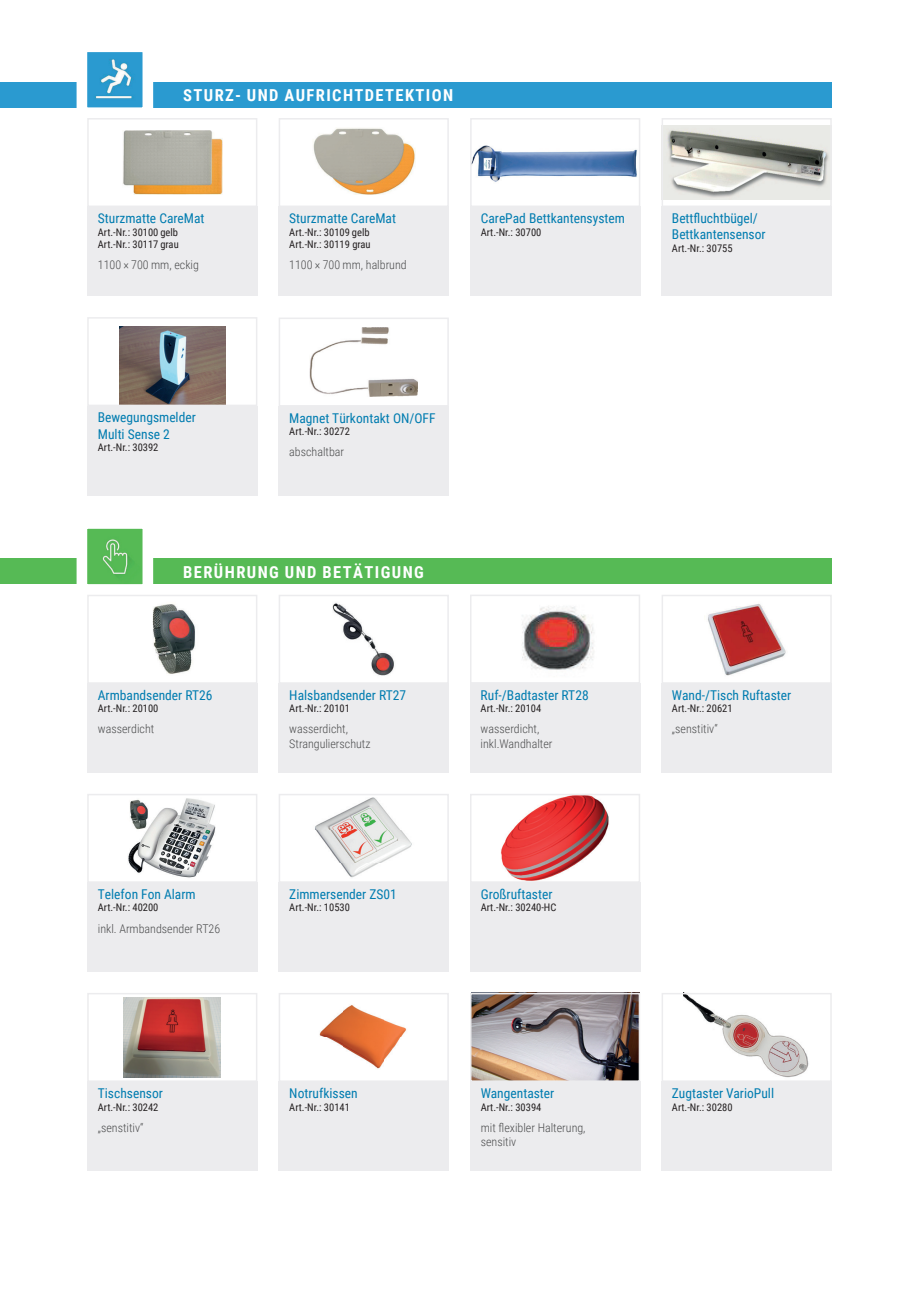
<style>
.page{position:relative;width:919px;height:1289px;background:#fff}
.page>*{position:absolute;margin:0;border:0;box-sizing:border-box;transform-origin:0 0}
.t1{font:700 16.5px "Roboto Condensed";letter-spacing:.085em;color:#fff}
.t2{font:13.5px/16.2px "Roboto Condensed";color:#007cb0}
.t3{font:300 12px/14.4px "Roboto Condensed";color:#4b4c4d}
.t4{font:10.5px/12.6px "Roboto Condensed";color:#231f20}
</style>
<div class="page">
<div style="left:0;top:82px;width:831px;height:25px;background:#2a9ad0"></div>
<svg style="left:71px;top:52px;width:87px;height:56px"></svg>
<div style="left:0;top:558px;width:831px;height:26px;background:#56ba55"></div>
<svg style="left:76px;top:528px;width:78px;height:57px"></svg>
<img style="left:122px;top:130px;width:100px;height:65px">
<div style="left:87px;top:118px;width:170px;height:89px;border:2px solid #ececee"></div>
<img style="left:152px;top:604px;width:43px;height:70px">
<div style="left:87px;top:594px;width:170px;height:89px;border:2px solid #ececee"></div>
<img style="left:119px;top:327px;width:106px;height:76px">
<div style="left:87px;top:317px;width:170px;height:89px;border:2px solid #ececee"></div>
<img style="left:128px;top:798px;width:88px;height:80px">
<div style="left:87px;top:793px;width:170px;height:89px;border:2px solid #ececee"></div>
<img style="left:313px;top:128px;width:102px;height:67px">
<div style="left:279px;top:118px;width:170px;height:89px;border:2px solid #ececee"></div>
<img style="left:332px;top:602px;width:63px;height:74px">
<div style="left:279px;top:594px;width:170px;height:89px;border:2px solid #ececee"></div>
<img style="left:315px;top:797px;width:97px;height:81px">
<div style="left:279px;top:793px;width:170px;height:89px;border:2px solid #ececee"></div>
<img style="left:319px;top:1005px;width:88px;height:64px">
<div style="left:279px;top:992px;width:170px;height:89px;border:2px solid #ececee"></div>
<img style="left:522px;top:606px;width:72px;height:64px">
<div style="left:470px;top:594px;width:170px;height:89px;border:2px solid #ececee"></div>
<img style="left:501px;top:796px;width:108px;height:83px">
<div style="left:470px;top:793px;width:170px;height:89px;border:2px solid #ececee"></div>
<img style="left:473px;top:995px;width:164px;height:83px">
<div style="left:470px;top:992px;width:170px;height:89px;border:2px solid #ececee"></div>
<img style="left:664px;top:125px;width:164px;height:75px">
<div style="left:661px;top:118px;width:170px;height:89px;border:2px solid #ececee"></div>
<img style="left:708px;top:604px;width:78px;height:72px">
<div style="left:661px;top:594px;width:170px;height:89px;border:2px solid #ececee"></div>
<img style="left:683px;top:995px;width:126px;height:83px">
<div style="left:661px;top:992px;width:170px;height:89px;border:2px solid #ececee"></div>
<img style="left:124px;top:997px;width:97px;height:80px">
<div style="left:87px;top:992px;width:170px;height:89px;border:2px solid #ececee"></div>
<img style="left:310px;top:327px;width:107px;height:69px">
<div style="left:279px;top:317px;width:170px;height:89px;border:2px solid #ececee"></div>
<div style="left:87px;top:207px;width:170px;height:89px;background:#ececee"></div>
<div style="left:87px;top:683px;width:170px;height:89px;background:#ececee"></div>
<div style="left:87px;top:406px;width:170px;height:89px;background:#ececee"></div>
<div style="left:87px;top:882px;width:170px;height:89px;background:#ececee"></div>
<div style="left:87px;top:1081px;width:170px;height:89px;background:#ececee"></div>
<div style="left:279px;top:207px;width:170px;height:89px;background:#ececee"></div>
<div style="left:279px;top:683px;width:170px;height:89px;background:#ececee"></div>
<div style="left:279px;top:882px;width:170px;height:89px;background:#ececee"></div>
<div style="left:279px;top:1081px;width:170px;height:89px;background:#ececee"></div>
<div style="left:470px;top:683px;width:170px;height:89px;background:#ececee"></div>
<div style="left:470px;top:882px;width:170px;height:89px;background:#ececee"></div>
<div style="left:470px;top:1081px;width:170px;height:89px;background:#ececee"></div>
<div style="left:661px;top:207px;width:170px;height:89px;background:#ececee"></div>
<div style="left:661px;top:683px;width:170px;height:89px;background:#ececee"></div>
<img style="left:473px;top:145px;width:164px;height:37px">
<div style="left:470px;top:118px;width:170px;height:89px;border:2px solid #ececee"></div>
<div style="left:470px;top:207px;width:170px;height:89px;background:#ececee"></div>
<div style="left:661px;top:1081px;width:170px;height:89px;background:#ececee"></div>
<div style="left:279px;top:406px;width:170px;height:89px;background:#ececee"></div>
<p class="t1" style="left:183px;top:84px;width:271px">STURZ- UND AUFRICHTDETEKTION</p>
<p class="t2" style="left:98px;top:210px;width:108px">Sturzmatte CareMat</p>
<p class="t4" style="left:98px;top:225px;width:82px">Art.-Nr.: 30100 gelb<br>Art.-Nr.: 30117 grau</p>
<p class="t3" style="left:98px;top:257px;width:103px">1100 × 700 mm, eckig</p>
<p class="t2" style="left:289px;top:210px;width:108px">Sturzmatte CareMat</p>
<p class="t4" style="left:289px;top:225px;width:83px">Art.-Nr.: 30109 gelb<br>Art.-Nr.: 30119 grau</p>
<p class="t3" style="left:289px;top:257px;width:119px">1100 × 700 mm, halbrund</p>
<p class="t2" style="left:480px;top:210px;width:146px">CarePad Bettkantensystem</p>
<p class="t4" style="left:480px;top:225px;width:62px">Art.-Nr.: 30700</p>
<p class="t2" style="left:672px;top:210px;width:95px">Bettfluchtbügel/<br>Bettkantensensor</p>
<p class="t4" style="left:672px;top:241px;width:62px">Art.-Nr.: 30755</p>
<p class="t2" style="left:98px;top:409px;width:99px">Bewegungsmelder<br>Multi Sense 2</p>
<p class="t4" style="left:98px;top:441px;width:62px">Art.-Nr.: 30392</p>
<p class="t2" style="left:289px;top:409px;width:148px">Magnet Türkontakt ON/OFF</p>
<p class="t4" style="left:289px;top:425px;width:62px">Art.-Nr.: 30272</p>
<p class="t3" style="left:289px;top:444px;width:56px">abschaltbar</p>
<p class="t1" style="left:183px;top:560px;width:242px">BERÜHRUNG UND BETÄTIGUNG</p>
<p class="t2" style="left:98px;top:686px;width:116px">Armbandsender RT26</p>
<p class="t4" style="left:98px;top:702px;width:62px">Art.-Nr.: 20100</p>
<p class="t3" style="left:98px;top:721px;width:58px">wasserdicht</p>
<p class="t2" style="left:289px;top:686px;width:118px">Halsbandsender RT27</p>
<p class="t4" style="left:289px;top:702px;width:62px">Art.-Nr.: 20101</p>
<p class="t3" style="left:289px;top:721px;width:83px">wasserdicht,<br>Strangulierschutz</p>
<p class="t2" style="left:480px;top:686px;width:109px">Ruf-/Badtaster RT28</p>
<p class="t4" style="left:480px;top:702px;width:62px">Art.-Nr.: 20104</p>
<p class="t3" style="left:480px;top:721px;width:73px">wasserdicht, inkl.Wandhalter</p>
<p class="t2" style="left:98px;top:885px;width:99px">Telefon Fon Alarm</p>
<p class="t4" style="left:98px;top:901px;width:62px">Art.-Nr.: 40200</p>
<p class="t3" style="left:98px;top:920px;width:124px">inkl. Armbandsender RT26</p>
<p class="t2" style="left:289px;top:885px;width:109px">Zimmersender ZS01</p>
<p class="t4" style="left:289px;top:901px;width:62px">Art.-Nr.: 10530</p>
<p class="t2" style="left:480px;top:885px;width:73px">Großruftaster</p>
<p class="t4" style="left:480px;top:901px;width:77px">Art.-Nr.: 30240-HC</p>
<p class="t2" style="left:672px;top:686px;width:121px">Wand-/Tisch Ruftaster</p>
<p class="t4" style="left:672px;top:702px;width:62px">Art.-Nr.: 20621</p>
<p class="t3" style="left:672px;top:721px;width:47px">„senstitiv“</p>
<p class="t2" style="left:98px;top:1084px;width:67px">Tischsensor</p>
<p class="t4" style="left:98px;top:1100px;width:62px">Art.-Nr.: 30242</p>
<p class="t3" style="left:98px;top:1119px;width:47px">„senstitiv“</p>
<p class="t2" style="left:289px;top:1084px;width:70px">Notrufkissen</p>
<p class="t4" style="left:289px;top:1100px;width:62px">Art.-Nr.: 30141</p>
<p class="t2" style="left:480px;top:1084px;width:75px">Wangentaster</p>
<p class="t4" style="left:480px;top:1100px;width:62px">Art.-Nr.: 30394</p>
<p class="t3" style="left:480px;top:1119px;width:106px">mit flexibler Halterung, sensitiv</p>
<p class="t2" style="left:672px;top:1084px;width:104px">Zugtaster VarioPull</p>
<p class="t4" style="left:672px;top:1100px;width:62px">Art.-Nr.: 30280</p>
</div>
